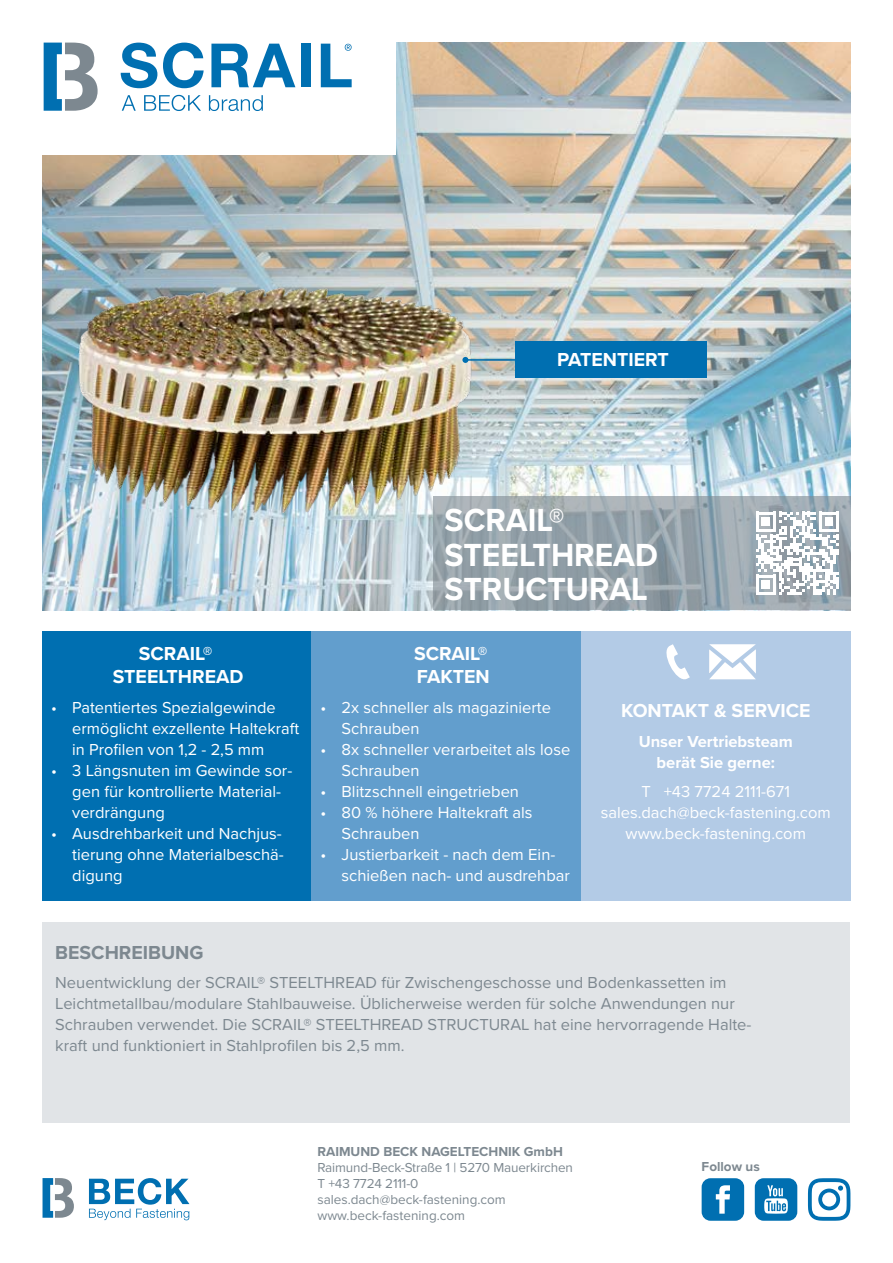
<style>
.page{position:relative;width:893px;height:1263px;background:#fff}
.page>*{position:absolute;margin:0;border:0;box-sizing:border-box;transform-origin:0 0}
.t1{font:700 33.15px/34.5px "Proxima Nova";color:#fff;scale:.96 1}
.t2{font:700 19.5px/23.4px "Proxima Nova";color:#fff;text-align:center}
.t3{font:700 19.5px "Proxima Nova";color:#7d8890}
.t4{font:16.5px/21px "Proxima Nova";color:#fff}
.t5{font:16.5px/21px "Proxima Nova";color:#7d8890}
.t6{font:700 16.5px/21px "Proxima Nova";color:#fff;text-align:center}
.t7{font:13.5px/16.2px "Proxima Nova";letter-spacing:-.005em;color:#7d8890}
.t8{font:700 13.5px "Proxima Nova";color:#7d8890}
</style>
<div class="page">
<img style="left:43px;top:43px;width:807px;height:567px">
<svg style="left:432px;top:496px;width:418px;height:114px;background:#98a5ac"></svg>
<div style="left:43px;top:631px;width:269px;height:270px;background:#006fb1"></div>
<div style="left:312px;top:631px;width:269px;height:270px;background:#629ecd"></div>
<div style="left:581px;top:631px;width:269px;height:270px;background:#b3cbe6"></div>
<svg style="left:756px;top:512px;width:83px;height:83px"></svg>
<svg style="left:666px;top:644px;width:24px;height:35px"></svg>
<svg style="left:709px;top:644px;width:47px;height:35px"></svg>
<div style="left:43px;top:922px;width:807px;height:201px;background:#e1e4e7"></div>
<div style="left:0;top:0;width:395px;height:154px;background:#fff"></div>
<svg style="left:122px;top:95px;width:14px;height:16px"></svg>
<svg style="left:144px;top:95px;width:57px;height:16px"></svg>
<svg style="left:209px;top:95px;width:54px;height:16px"></svg>
<svg style="left:121px;top:43px;width:36px;height:45px"></svg>
<svg style="left:163px;top:43px;width:41px;height:45px"></svg>
<svg style="left:211px;top:44px;width:84px;height:43px"></svg>
<div style="left:301px;top:44px;width:10px;height:43px;background:#006fb1"></div>
<svg style="left:321px;top:44px;width:31px;height:43px"></svg>
<svg style="left:44px;top:43px;width:54px;height:68px"></svg>
<svg style="left:89px;top:1178px;width:100px;height:42px"></svg>
<svg style="left:43px;top:1178px;width:31px;height:40px"></svg>
<svg style="left:702px;top:1178px;width:42px;height:43px;background:#2a86bd"></svg>
<svg style="left:755px;top:1178px;width:42px;height:43px;background:#398fc2"></svg>
<svg style="left:808px;top:1178px;width:42px;height:43px"></svg>
<div style="left:515px;top:342px;width:192px;height:36px;background:#006fb1"></div>
<img style="left:42px;top:261px;width:461px;height:277px">
<hr style="left:465px;top:359px;width:50px;height:2px;background:#006fb1">
<svg style="left:462px;top:357px;width:6px;height:6px"></svg>
<p class="t2" style="left:557px;top:347px;width:113px">PATENTIERT</p>
<p class="t2" style="left:113px;top:641px;width:132px">SCRAIL®<br>STEELTHREAD</p>
<p class="t4" style="left:72px;top:696px;width:228px;text-indent:-21px">• Patentiertes Spezialgewinde ermöglicht exzellente Haltekraft in Profilen von 1,2 - 2,5 mm</p>
<p class="t4" style="left:72px;top:759px;width:222px;text-indent:-21px">• 3 Längsnuten im Gewinde sor&shy;gen für kontrollierte Material&shy;verdrängung</p>
<p class="t4" style="left:72px;top:822px;width:213px;text-align:justify;text-indent:-21px">• Ausdrehbarkeit und Nachjus&shy;tierung ohne Materialbeschä&shy;digung</p>
<h1 class="t1" style="left:445px;top:502px;width:224px">SCRAIL®<br>STEELTHREAD<br>STRUCTURAL</h1>
<p class="t2" style="left:414px;top:641px;width:77px;text-align:left">SCRAIL®<br>FAKTEN</p>
<p class="t4" style="left:342px;top:696px;width:211px;text-indent:-21px">• 2x schneller als magazinierte<br>Schrauben</p>
<p class="t4" style="left:342px;top:738px;width:230px;text-indent:-21px">• 8x schneller verarbeitet als lose<br>Schrauben</p>
<p class="t4" style="left:320px;top:780px;width:200px">• Blitzschnell eingetrieben</p>
<p class="t4" style="left:342px;top:801px;width:192px;text-indent:-21px">• 80 % höhere Haltekraft als<br>Schrauben</p>
<p class="t4" style="left:342px;top:843px;width:230px;text-indent:-21px">• Justierbarkeit - nach dem Ein&shy;schießen nach- und ausdrehbar</p>
<p class="t2" style="left:621px;top:698px;width:191px">KONTAKT &amp; SERVICE</p>
<p class="t6" style="left:639px;top:730px;width:156px">Unser Vertriebsteam berät Sie gerne:</p>
<p class="t4" style="left:601px;top:780px;width:232px;text-align:center">T +43 7724 2111-671 sales.dach@beck-fastening.com www.beck-fastening.com</p>
<p class="t3" style="left:55px;top:938px;width:150px">BESCHREIBUNG</p>
<p class="t5" style="left:55px;top:971px;width:698px">Neuentwicklung der SCRAIL® STEELTHREAD für Zwischengeschosse und Bodenkassetten im Leichtmetallbau/modulare Stahlbauweise. Üblicherweise werden für solche Anwendungen nur Schrauben verwendet. Die SCRAIL® STEELTHREAD STRUCTURAL hat eine hervorragende Halte&shy;kraft und funktioniert in Stahlprofilen bis 2,5 mm.</p>
<p class="t8" style="left:317px;top:1141px;width:247px">RAIMUND BECK NAGELTECHNIK GmbH</p>
<p class="t7" style="left:317px;top:1159px;width:257px">Raimund-Beck-Straße 1 | 5270 Mauerkirchen<br>T +43 7724 2111-0 sales.dach@beck-fastening.com www.beck-fastening.com</p>
<p class="t8" style="left:702px;top:1157px;width:60px">Follow us</p>
</div>
